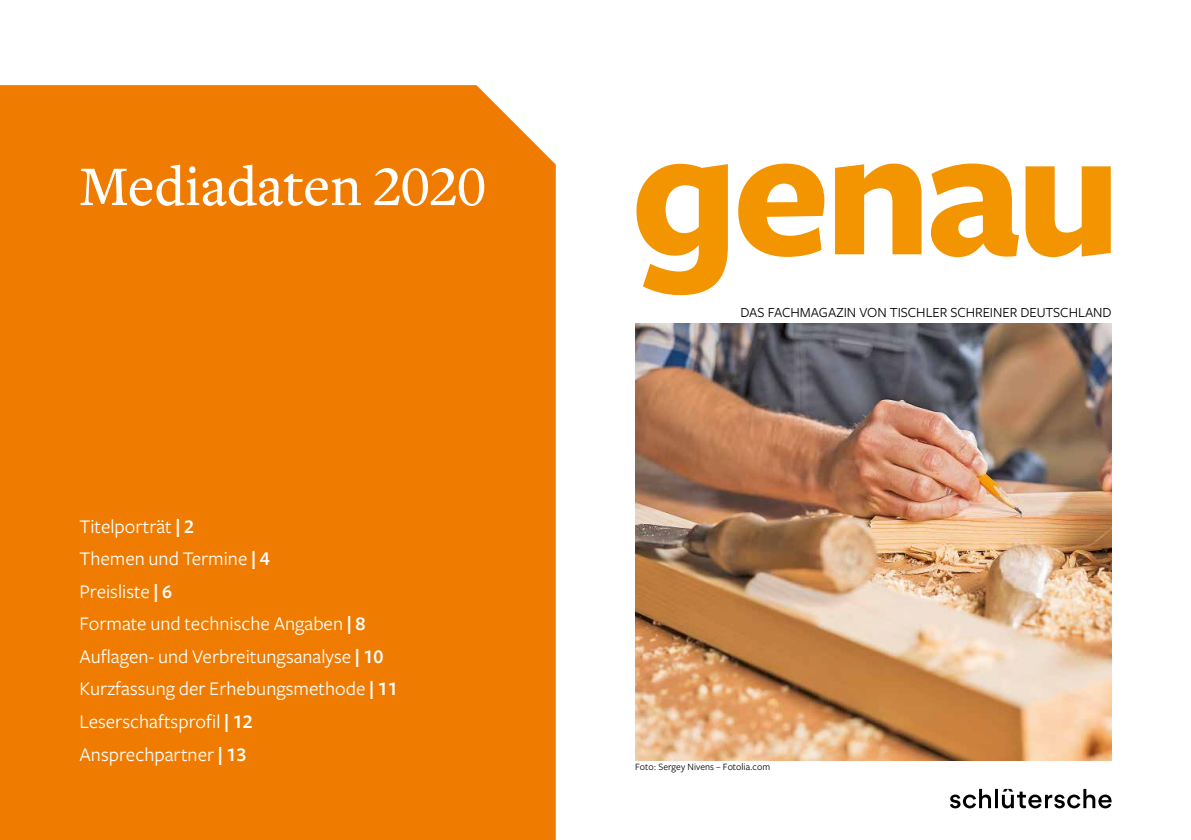
<style>
.page{position:relative;width:1191px;height:840px;background:#fff}
.page>*{position:absolute;margin:0;border:0;box-sizing:border-box;transform-origin:0 0}
.t1{font:700 188.8px "Freight Sans Pro";letter-spacing:-.03em;color:#f39500}
.t2{font:500 58px "Freight Text Pro";color:#fff}
.t3{font:20px/32.4px "Freight Sans Pro";color:#fff}
.t4{font:14.4px "Freight Sans Pro";letter-spacing:-.005em;color:#000}
.t5{font:10px "Freight Sans Pro";color:#000}
.s1{font-weight:600}
</style>
<div class="page">
<div style="left:0;top:85px;width:556px;height:754px;background:#ef7c00"></div>
<img style="left:635px;top:323px;width:476px;height:437px">
<svg style="left:950px;top:788px;width:161px;height:20px"></svg>
<h2 class="t2" style="left:79px;top:148px;width:408px">Mediadaten 2020</h2>
<p class="t3" style="left:79px;top:509px;width:320px">Titelporträt <span class="s1">| 2<br></span>Themen und Termine <span class="s1">| 4<br></span>Preisliste <span class="s1">| 6<br></span>Formate und technische Angaben <span class="s1">| 8<br></span>Auflagen- und Verbreitungsanalyse <span class="s1">| 10<br></span>Kurzfassung der Erhebungsmethode <span class="s1">| 11<br></span>Leserschaftsprofil <span class="s1">| 12<br></span>Ansprechpartner <span class="s1">| 13</span></p>
<h1 class="t1" style="left:630px;top:63px;width:492px">genau</h1>
<p class="t4" style="left:740px;top:302px;width:373px">DAS FACHMAGAZIN VON TISCHLER SCHREINER DEUTSCHLAND</p>
<p class="t5" style="left:635px;top:759px;width:136px">Foto: Sergey Nivens – Fotolia.com</p>
</div>
